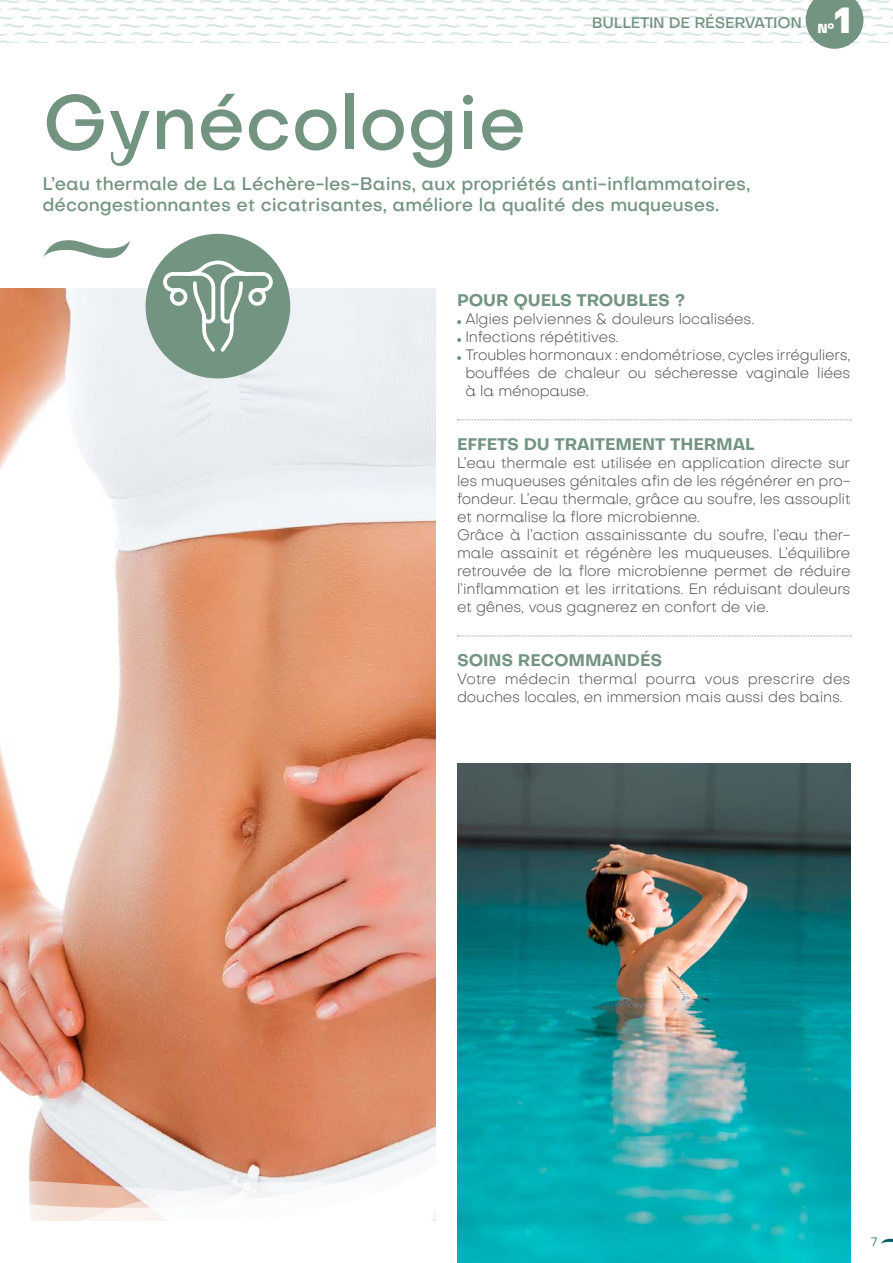
<style>
.page{position:relative;width:893px;height:1263px;background:#fff}
.page>*{position:absolute;margin:0;border:0;box-sizing:border-box;transform-origin:0 0}
.t1{font:500 75px "Subjectivity";color:#749482}
.t2{font:800 35.55px "Subjectivity";color:#fff}
.t3{font:500 18px/21px "Subjectivity";color:#749482}
.t4{font:700 16.5px "Subjectivity";letter-spacing:-.01em;color:#749482}
.t5{font:300 15px/18px "Subjectivity";letter-spacing:-.01em;color:#565655}
.t6{font:500 15px "Subjectivity";letter-spacing:-.02em;color:#749482}
.t7{font:300 12px "Subjectivity";color:#005d6b}
</style>
<div class="page">
<svg style="left:880px;top:1239px;width:13px;height:5px"></svg>
<svg style="left:0;top:0;width:893px;height:43px"></svg>
<svg style="left:43px;top:240px;width:87px;height:18px"></svg>
<svg style="left:457px;top:419px;width:394px;height:1px"></svg>
<svg style="left:457px;top:635px;width:394px;height:1px"></svg>
<svg style="left:457px;top:320px;width:4px;height:4px"></svg>
<svg style="left:457px;top:338px;width:4px;height:4px"></svg>
<svg style="left:457px;top:356px;width:4px;height:4px"></svg>
<img style="left:0;top:288px;width:436px;height:856px">
<svg style="left:28px;top:1144px;width:408px;height:77px"></svg>
<div style="left:146px;top:234px;width:144px;height:144px;background:#749482;border-radius:50%"></div>
<svg style="left:161px;top:259px;width:114px;height:96px"></svg>
<img style="left:457px;top:763px;width:393px;height:500px">
<svg style="left:806px;top:0;width:57px;height:49px;background:#89a495"></svg>
<p class="t6" style="left:592px;top:14px;width:244px">BULLETIN DE RÉSERVATION <sub>N°</sub></p>
<h2 class="t2" style="left:834px;top:5px;width:19px">1</h2>
<h1 class="t1" style="left:43px;top:80px;width:485px">Gynécologie</h1>
<p class="t3" style="left:43px;top:173px;width:709px">L’eau thermale de La Léchère-les-Bains, aux propriétés anti-inflammatoires, décongestionnantes et cicatrisantes, améliore la qualité des muqueuses.</p>
<p class="t4" style="left:457px;top:291px;width:230px">POUR QUELS TROUBLES ?</p>
<p class="t5" style="left:465px;top:310px;width:387px">Algies pelviennes &amp; douleurs localisées.<br>Infections répétitives.<br>Troubles hormonaux : endométriose, cycles irréguliers, bouffées de chaleur ou sécheresse vaginale liées à la ménopause.</p>
<p class="t4" style="left:457px;top:435px;width:299px">EFFETS DU TRAITEMENT THERMAL</p>
<p class="t5" style="left:457px;top:454px;width:395px">L’eau thermale est utilisée en application directe sur les muqueuses génitales afin de les régénérer en pro&shy;fondeur. L’eau thermale, grâce au soufre, les assouplit et normalise la flore microbienne.<br>Grâce à l’action assainissante du soufre, l’eau ther&shy;male assainit et régénère les muqueuses. L’équilibre retrouvée de la flore microbienne permet de réduire l’inflammation et les irritations. En réduisant douleurs et gênes, vous gagnerez en confort de vie.</p>
<p class="t4" style="left:457px;top:651px;width:207px">SOINS RECOMMANDÉS</p>
<p class="t5" style="left:457px;top:670px;width:395px">Votre médecin thermal pourra vous prescrire des douches locales, en immersion mais aussi des bains.</p>
<p class="t7" style="left:871px;top:1235px;width:8px">7</p>
</div>
